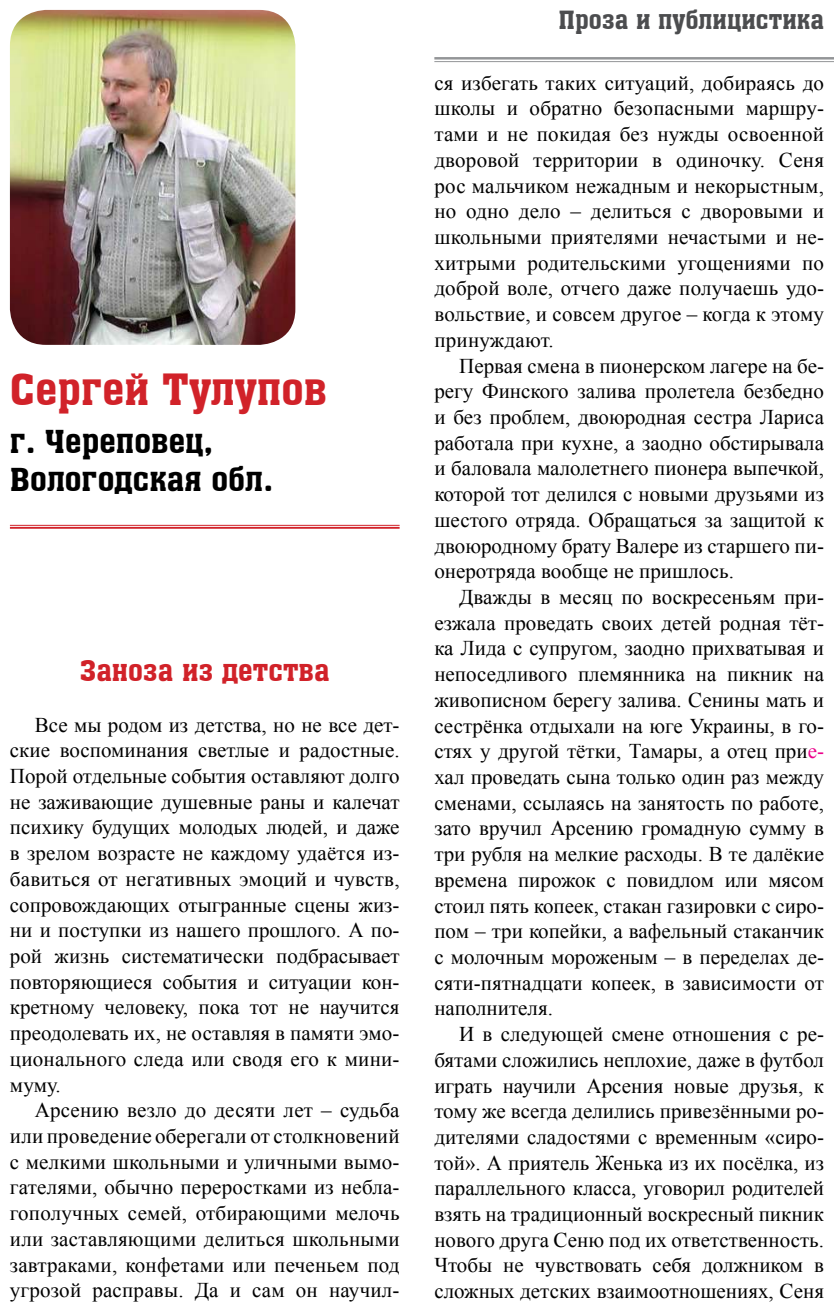
<style>
.page{position:relative;width:834px;height:1310px;background:#fff}
.page>*{position:absolute;margin:0;border:0;box-sizing:border-box;transform-origin:0 0}
.t1{font:42px "a Assuan";color:#d12229}
.t2{font:31.5px/37.8px "a Assuan";color:#000}
.t3{font:28px "a Assuan";color:#d12229}
.t4{font:24.5px "a Assuan";color:#4c4d4f}
.t5{font:21px/25.7px "Times New Roman";color:#000;text-align:justify}
.s1{color:#ec008b}
</style>
<div class="page">
<hr style="left:434px;top:57px;width:399px;height:3px;background:#939597">
<hr style="left:434px;top:61px;width:399px;height:1px;background:#939597">
<img style="left:10px;top:10px;width:285px;height:335px">
<hr style="left:10px;top:525px;width:389px;height:1px;background:#d12229">
<hr style="left:10px;top:527px;width:389px;height:2px;background:#d12229">
<h1 class="t1" style="left:10px;top:367px;width:319px">Сергей Тулупов</h1>
<h2 class="t2" style="left:10px;top:423px;width:265px">г. Череповец,<br>Вологодская обл.</h2>
<h3 class="t3" style="left:80px;top:655px;width:251px">Заноза из детства</h3>
<p class="t5" style="left:10px;top:711px;width:391px;text-indent:25px">Все мы родом из детства, но не все дет&shy;ские воспоминания светлые и радостные.<br>Порой отдельные события оставляют долго не заживающие душевные раны и калечат психику будущих молодых людей, и даже в зрелом возрасте не каждому удаётся из&shy;бавиться от негативных эмоций и чувств, сопровождающих отыгранные сцены жиз&shy;ни и поступки из нашего прошлого. А по&shy;рой жизнь систематически подбрасывает повторяющиеся события и ситуации кон&shy;кретному человеку, пока тот не научится преодолевать их, не оставляя в памяти эмо&shy;ционального следа или сводя его к мини&shy;муму.</p>
<p class="t5" style="left:10px;top:1097px;width:391px;text-indent:25px">Арсению везло до десяти лет – судьба или проведение оберегали от столкновений с мелкими школьными и уличными вымо&shy;гателями, обычно переростками из небла&shy;гополучных семей, отбирающими мелочь или заставляющими делиться школьными завтраками, конфетами или печеньем под угрозой расправы. Да и сам он научил-</p>
<p class="t4" style="left:558px;top:7px;width:267px">Проза и публицистика</p>
<p class="t5" style="left:434px;top:70px;width:391px">ся избегать таких ситуаций, добираясь до школы и обратно безопасными маршру&shy;тами и не покидая без нужды освоенной дворовой территории в одиночку. Сеня рос мальчиком нежадным и некорыстным, но одно дело – делиться с дворовыми и школьными приятелями нечастыми и не&shy;хитрыми родительскими угощениями по доброй воле, отчего даже получаешь удо&shy;вольствие, и совсем другое – когда к этому принуждают.</p>
<p class="t5" style="left:434px;top:352px;width:391px;text-indent:25px">Первая смена в пионерском лагере на бе&shy;регу Финского залива пролетела безбедно и без проблем, двоюродная сестра Лариса работала при кухне, а заодно обстирывала и баловала малолетнего пионера выпечкой, которой тот делился с новыми друзьями из шестого отряда. Обращаться за защитой к двоюродному брату Валере из старшего пи&shy;онеротряда вообще не пришлось.</p>
<p class="t5" style="left:434px;top:584px;width:391px;text-indent:25px">Дважды в месяц по воскресеньям при&shy;езжала проведать своих детей родная тёт&shy;ка Лида с супругом, заодно прихватывая и непоседливого племянника на пикник на живописном берегу залива. Сенины мать и сестрёнка отдыхали на юге Украины, в го&shy;стях у другой тётки, Тамары, а отец при<span class="s1">е&shy;</span>хал проведать сына только один раз между сменами, ссылаясь на занятость по работе, зато вручил Арсению громадную сумму в три рубля на мелкие расходы. В те далёкие времена пирожок с повидлом или мясом стоил пять копеек, стакан газировки с сиро&shy;пом – три копейки, а вафельный стаканчик с молочным мороженым – в переделах де&shy;сяти-пятнадцати копеек, в зависимости от наполнителя.</p>
<p class="t5" style="left:434px;top:1021px;width:391px;text-indent:25px">И в следующей смене отношения с ре&shy;бятами сложились неплохие, даже в футбол играть научили Арсения новые друзья, к тому же всегда делились привезёнными ро&shy;дителями сладостями с временным «сиро&shy;той». А приятель Женька из их посёлка, из параллельного класса, уговорил родителей взять на традиционный воскресный пикник нового друга Сеню под их ответственность.<br>Чтобы не чувствовать себя должником в сложных детских взаимоотношениях, Сеня</p>
</div>
